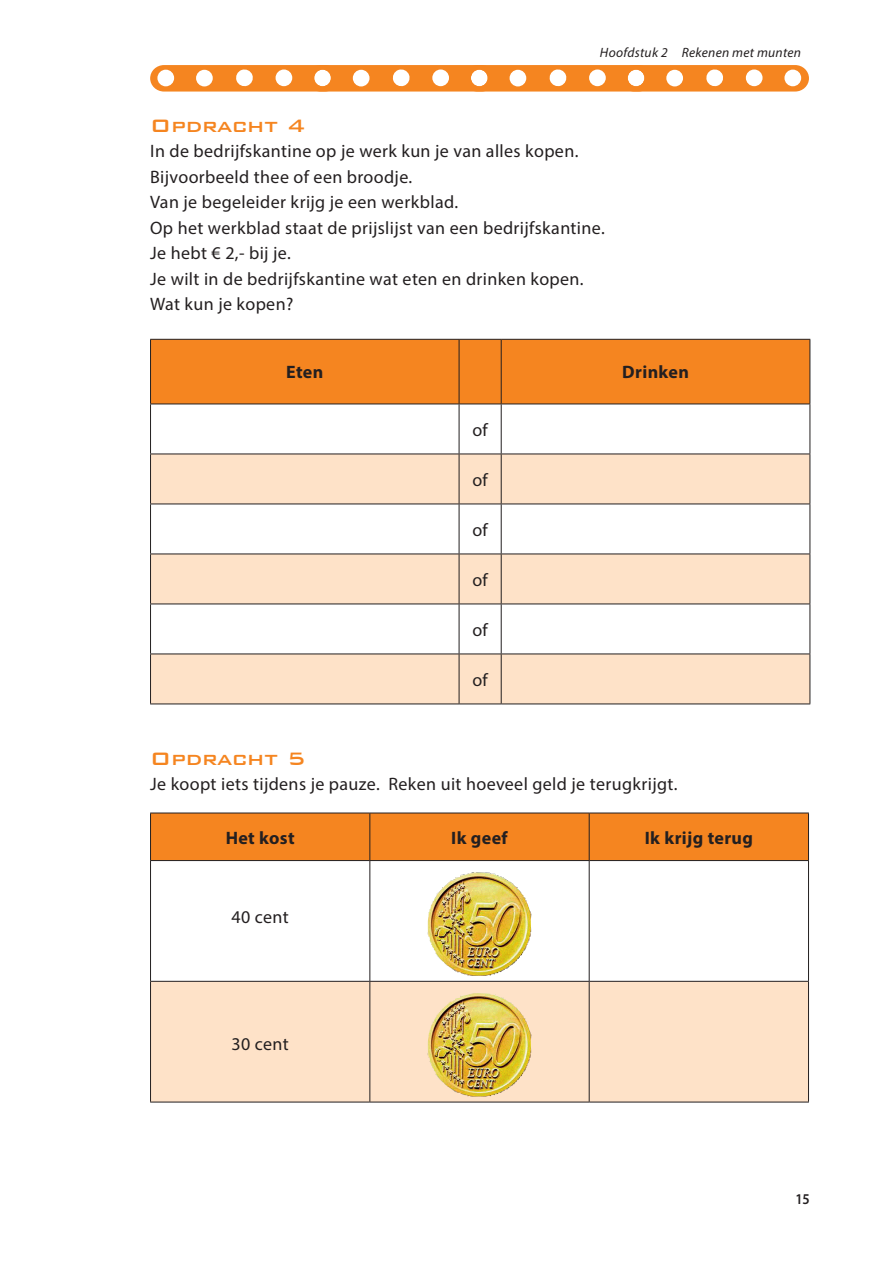
<style>
.page{position:relative;width:896px;height:1266px;background:#fff}
.page>*{position:absolute;margin:0;border:0;box-sizing:border-box;transform-origin:0 0}
.t1{font:500 24px "Bank Gothic BT";letter-spacing:-.01em;color:#f58520}
.t2{font:18px/25.5px "Myriad Pro";letter-spacing:.02em;color:#231f20}
.t3{font:700 18px "Myriad Pro";letter-spacing:.02em;color:#231f20}
.t4{font:600 15px "Myriad Pro";color:#231f20;scale:.9 1}
.t5{font:italic 13.5px "Myriad Pro";letter-spacing:.02em;color:#231f20}
</style>
<div class="page">
<svg style="left:150px;top:65px;width:658px;height:27px"></svg>
<div style="left:151px;top:340px;width:658px;height:63px;background:#f58520"></div>
<svg style="left:151px;top:454px;width:658px;height:249px;fill:#fee2c8"></svg>
<hr style="left:458px;top:339px;width:1px;height:64px;background:#231f20">
<hr style="left:501px;top:339px;width:1px;height:64px;background:#231f20">
<hr style="left:458px;top:404px;width:1px;height:49px;background:#231f20">
<hr style="left:501px;top:404px;width:1px;height:49px;background:#231f20">
<hr style="left:458px;top:454px;width:1px;height:49px;background:#231f20">
<hr style="left:501px;top:454px;width:1px;height:49px;background:#231f20">
<hr style="left:150px;top:503px;width:309px;height:1px;background:#231f20">
<hr style="left:459px;top:503px;width:42px;height:1px;background:#231f20">
<hr style="left:458px;top:504px;width:1px;height:49px;background:#231f20">
<hr style="left:501px;top:503px;width:309px;height:1px;background:#231f20">
<hr style="left:501px;top:504px;width:1px;height:49px;background:#231f20">
<hr style="left:150px;top:553px;width:309px;height:1px;background:#231f20">
<hr style="left:459px;top:553px;width:42px;height:1px;background:#231f20">
<hr style="left:458px;top:554px;width:1px;height:49px;background:#231f20">
<hr style="left:501px;top:553px;width:309px;height:1px;background:#231f20">
<hr style="left:501px;top:554px;width:1px;height:49px;background:#231f20">
<hr style="left:150px;top:603px;width:309px;height:1px;background:#231f20">
<hr style="left:459px;top:603px;width:42px;height:1px;background:#231f20">
<hr style="left:458px;top:604px;width:1px;height:49px;background:#231f20">
<hr style="left:501px;top:603px;width:309px;height:1px;background:#231f20">
<hr style="left:501px;top:604px;width:1px;height:49px;background:#231f20">
<hr style="left:150px;top:653px;width:309px;height:1px;background:#231f20">
<hr style="left:459px;top:653px;width:42px;height:1px;background:#231f20">
<hr style="left:458px;top:654px;width:1px;height:49px;background:#231f20">
<hr style="left:501px;top:653px;width:309px;height:1px;background:#231f20">
<hr style="left:501px;top:654px;width:1px;height:49px;background:#231f20">
<hr style="left:150px;top:703px;width:309px;height:1px;background:#231f20">
<hr style="left:459px;top:703px;width:42px;height:1px;background:#231f20">
<hr style="left:501px;top:703px;width:309px;height:1px;background:#231f20">
<hr style="left:150px;top:339px;width:309px;height:1px;background:#231f20">
<hr style="left:150px;top:339px;width:1px;height:64px;background:#231f20">
<hr style="left:459px;top:339px;width:42px;height:1px;background:#231f20">
<hr style="left:501px;top:339px;width:309px;height:1px;background:#231f20">
<hr style="left:809px;top:339px;width:1px;height:64px;background:#231f20">
<hr style="left:150px;top:403px;width:309px;height:1px;background:#231f20">
<hr style="left:459px;top:403px;width:42px;height:1px;background:#231f20">
<hr style="left:501px;top:403px;width:309px;height:1px;background:#231f20">
<hr style="left:150px;top:404px;width:1px;height:49px;background:#231f20">
<hr style="left:809px;top:404px;width:1px;height:49px;background:#231f20">
<hr style="left:150px;top:453px;width:309px;height:1px;background:#231f20">
<hr style="left:150px;top:454px;width:1px;height:49px;background:#231f20">
<hr style="left:459px;top:453px;width:42px;height:1px;background:#231f20">
<hr style="left:501px;top:453px;width:309px;height:1px;background:#231f20">
<hr style="left:809px;top:454px;width:1px;height:49px;background:#231f20">
<hr style="left:150px;top:504px;width:1px;height:49px;background:#231f20">
<hr style="left:809px;top:504px;width:1px;height:49px;background:#231f20">
<hr style="left:150px;top:554px;width:1px;height:49px;background:#231f20">
<hr style="left:809px;top:554px;width:1px;height:49px;background:#231f20">
<hr style="left:150px;top:604px;width:1px;height:49px;background:#231f20">
<hr style="left:809px;top:604px;width:1px;height:49px;background:#231f20">
<hr style="left:150px;top:654px;width:1px;height:49px;background:#231f20">
<hr style="left:809px;top:654px;width:1px;height:49px;background:#231f20">
<div style="left:151px;top:813px;width:657px;height:47px;background:#f58520"></div>
<div style="left:151px;top:981px;width:657px;height:120px;background:#fee2c8"></div>
<hr style="left:150px;top:812px;width:220px;height:1px;background:#231f20">
<hr style="left:150px;top:813px;width:1px;height:47px;background:#231f20">
<hr style="left:370px;top:812px;width:219px;height:1px;background:#231f20">
<hr style="left:369px;top:813px;width:1px;height:47px;background:#231f20">
<hr style="left:589px;top:812px;width:219px;height:1px;background:#231f20">
<hr style="left:588px;top:813px;width:1px;height:47px;background:#231f20">
<hr style="left:808px;top:813px;width:1px;height:47px;background:#231f20">
<hr style="left:150px;top:860px;width:220px;height:1px;background:#231f20">
<hr style="left:370px;top:860px;width:219px;height:1px;background:#231f20">
<hr style="left:589px;top:860px;width:219px;height:1px;background:#231f20">
<hr style="left:150px;top:860px;width:1px;height:120px;background:#231f20">
<hr style="left:369px;top:860px;width:1px;height:120px;background:#231f20">
<hr style="left:588px;top:860px;width:1px;height:120px;background:#231f20">
<hr style="left:808px;top:860px;width:1px;height:120px;background:#231f20">
<hr style="left:150px;top:980px;width:220px;height:1px;background:#231f20">
<hr style="left:150px;top:981px;width:1px;height:120px;background:#231f20">
<hr style="left:370px;top:980px;width:219px;height:1px;background:#231f20">
<hr style="left:369px;top:981px;width:1px;height:120px;background:#231f20">
<hr style="left:589px;top:980px;width:219px;height:1px;background:#231f20">
<hr style="left:588px;top:981px;width:1px;height:120px;background:#231f20">
<hr style="left:808px;top:981px;width:1px;height:120px;background:#231f20">
<hr style="left:150px;top:1101px;width:220px;height:1px;background:#231f20">
<hr style="left:370px;top:1101px;width:219px;height:1px;background:#231f20">
<hr style="left:589px;top:1101px;width:219px;height:1px;background:#231f20">
<img style="left:428px;top:874px;width:103px;height:101px">
<img style="left:428px;top:995px;width:103px;height:101px">
<p class="t5" style="left:600px;top:44px;width:203px">Hoofdstuk 2 Rekenen met munten</p>
<h1 class="t1" style="left:150px;top:112px;width:157px">Opdracht 4</h1>
<p class="t2" style="left:150px;top:138px;width:456px">In de bedrijfskantine op je werk kun je van alles kopen.<br>Bijvoorbeeld thee of een broodje.<br>Van je begeleider krijg je een werkblad.<br>Op het werkblad staat de prijslijst van een bedrijfskantine.<br>Je hebt € 2,- bij je.<br>Je wilt in de bedrijfskantine wat eten en drinken kopen.<br>Wat kun je kopen?</p>
<p class="t3" style="left:286px;top:360px;width:39px">Eten</p>
<p class="t3" style="left:622px;top:360px;width:68px">Drinken</p>
<p class="t2" style="left:472px;top:416px;width:17px">of</p>
<p class="t2" style="left:472px;top:466px;width:17px">of</p>
<p class="t2" style="left:472px;top:516px;width:17px">of</p>
<p class="t2" style="left:472px;top:566px;width:17px">of</p>
<p class="t2" style="left:472px;top:616px;width:17px">of</p>
<p class="t2" style="left:472px;top:666px;width:17px">of</p>
<h1 class="t1" style="left:150px;top:745px;width:157px">Opdracht 5</h1>
<p class="t2" style="left:150px;top:771px;width:529px">Je koopt iets tijdens je pauze. Reken uit hoeveel geld je terugkrijgt.</p>
<p class="t3" style="left:226px;top:825px;width:70px">Het kost</p>
<p class="t3" style="left:451px;top:825px;width:58px">Ik geef</p>
<p class="t3" style="left:644px;top:825px;width:110px">Ik krijg terug</p>
<p class="t2" style="left:231px;top:903px;width:59px">40 cent</p>
<p class="t2" style="left:231px;top:1031px;width:59px">30 cent</p>
<p class="t4" style="left:795px;top:1189px;width:17px">15</p>
</div>
